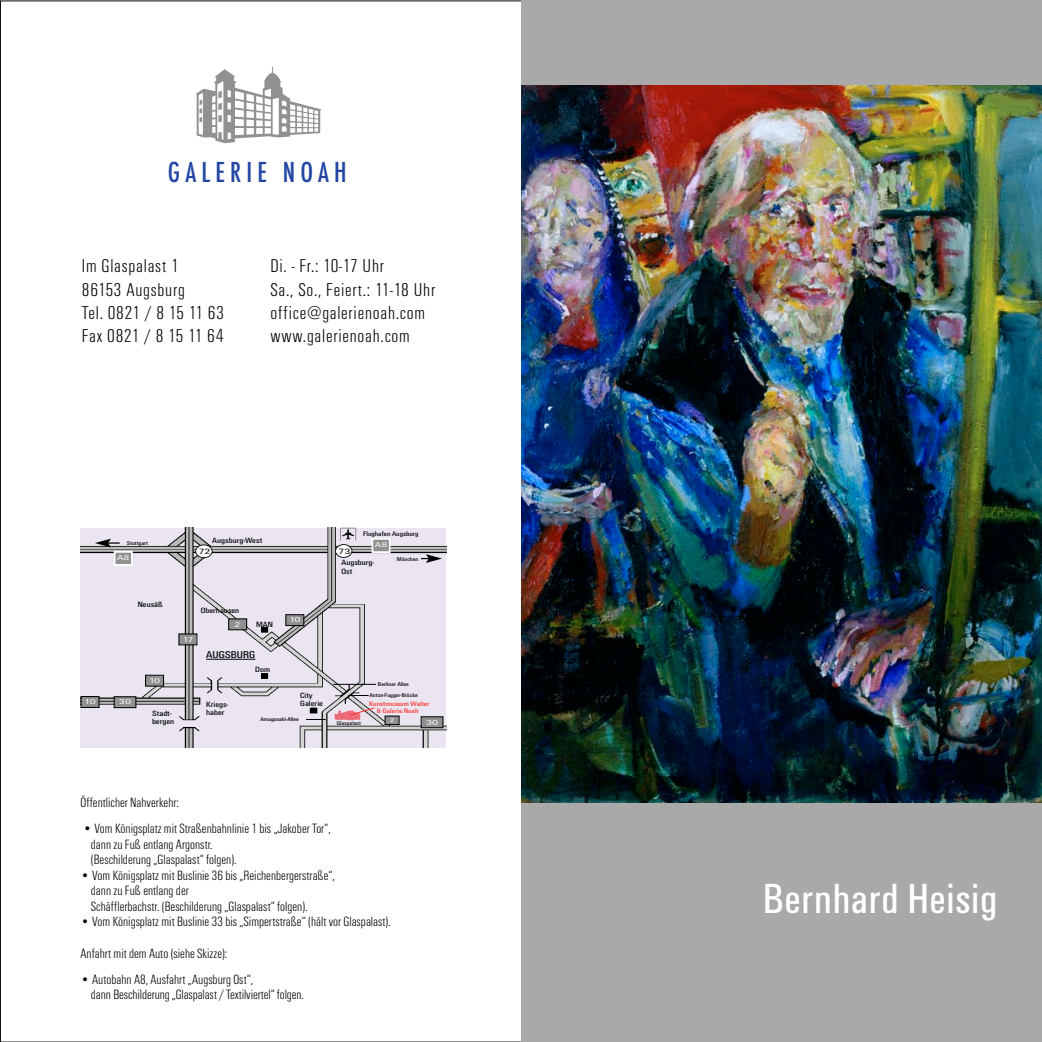
<style>
.page{position:relative;width:1042px;height:1042px;background:#fff}
.page>*{position:absolute;margin:0;border:0;box-sizing:border-box;transform-origin:0 0}
.t1{font:condensed 43.75px "Unitus T";letter-spacing:.015em;color:#fff}
.t2{font:500 condensed 30.1px "Futura T";letter-spacing:.17em;color:#2347a3}
.t3{font:300 condensed 19.25px/23.1px "Unitus T";letter-spacing:.04em;color:#000}
.t4{font:300 condensed 14px/15.6px "Unitus T";color:#000}
.t5{font:condensed 10.15px "Unitus T";color:#000;scale:1.26 1}
.t6{font:condensed 7.88px/7.9px "Unitus T";color:#000;scale:1.26 1}
.t7{font:7.88px "Unitus T";color:#000;scale:1.26 1}
.t8{font:7.35px "Unitus T";letter-spacing:-.05em;color:#fff;scale:1.33 1}
.t9{font:7.17px "Unitus T";color:#fff;scale:1.34 1}
.t10{font:condensed 6.83px/6.8px "Unitus T";color:#ff3025;text-align:center;scale:1.26 1}
.t11{font:condensed 6.83px "Unitus T";color:#000;scale:1.26 1}
.t12{font:5.77px "Unitus T";color:#fff;scale:1.33 1}
.t13{font:condensed 5.6px "Unitus T";color:#000;scale:1.26 1}
</style>
<div class="page">
<img style="left:521px;top:85px;width:521px;height:718px">
<div style="left:521px;top:803px;width:521px;height:239px;background:#a9a9a9"></div>
<div style="left:521px;top:0;width:521px;height:85px;background:#a9a9a9"></div>
<img style="left:81px;top:528px;width:365px;height:220px">
<svg style="left:95px;top:539px;width:25px;height:8px"></svg>
<svg style="left:421px;top:554px;width:21px;height:9px"></svg>
<svg style="left:306px;top:719px;width:20px;height:1px"></svg>
<svg style="left:348px;top:695px;width:21px;height:1px"></svg>
<hr style="left:333px;top:684px;width:43px;height:1px;background:#000">
<div style="left:335px;top:544px;width:17px;height:13px;background:#fff;border-radius:50%"></div>
<div style="left:335px;top:544px;width:17px;height:14px;border:2px solid #000;border-radius:50%"></div>
<div style="left:196px;top:545px;width:16px;height:13px;background:#fff;border-radius:50%"></div>
<div style="left:195px;top:544px;width:18px;height:14px;border:2px solid #000;border-radius:50%"></div>
<div style="left:115px;top:553px;width:16px;height:11px;background:#919191"></div>
<div style="left:114px;top:551px;width:19px;height:15px;border:2px solid #fff"></div>
<div style="left:179px;top:634px;width:17px;height:10px;background:#919191"></div>
<div style="left:229px;top:619px;width:17px;height:10px;background:#919191"></div>
<div style="left:228px;top:618px;width:19px;height:12px;border:1px solid #000"></div>
<div style="left:385px;top:716px;width:14px;height:8px;background:#919191"></div>
<div style="left:385px;top:715px;width:14px;height:10px;border:1px solid #000"></div>
<div style="left:146px;top:676px;width:17px;height:9px;background:#919191"></div>
<div style="left:145px;top:675px;width:19px;height:12px;border:1px solid #000"></div>
<div style="left:286px;top:615px;width:17px;height:10px;background:#919191"></div>
<div style="left:285px;top:614px;width:19px;height:12px;border:1px solid #000"></div>
<div style="left:82px;top:697px;width:16px;height:10px;background:#919191"></div>
<div style="left:80px;top:696px;width:20px;height:12px;border:1px solid #000"></div>
<div style="left:115px;top:697px;width:20px;height:10px;background:#919191"></div>
<div style="left:114px;top:696px;width:22px;height:12px;border:1px solid #000"></div>
<div style="left:422px;top:717px;width:20px;height:10px;background:#919191"></div>
<div style="left:421px;top:716px;width:22px;height:12px;border:1px solid #000"></div>
<div style="left:373px;top:540px;width:16px;height:11px;background:#919191"></div>
<div style="left:371px;top:538px;width:19px;height:15px;border:2px solid #fff"></div>
<svg style="left:349px;top:707px;width:26px;height:9px"></svg>
<hr style="left:212px;top:659px;width:37px;height:1px;background:#000">
<svg style="left:196px;top:67px;width:125px;height:76px"></svg>
<h2 class="t2" style="left:168px;top:160px;width:180px">GALERIE NOAH</h2>
<h3 class="t3" style="left:82px;top:256px;width:144px">Im Glaspalast 1<br>86153 Augsburg<br>Tel. 0821 / 8 15 11 63<br>Fax 0821 / 8 15 11 64</h3>
<h3 class="t3" style="left:270px;top:256px;width:166px">Di. - Fr.: 10-17 Uhr<br>Sa., So., Feiert.: 11-18 Uhr office@galerienoah.com www.galerienoah.com</h3>
<p class="t13" style="left:127px;top:541px;width:18px">Stuttgart</p>
<p class="t9" style="left:117px;top:555px;width:11px">A8</p>
<p class="t11" style="left:363px;top:531px;width:46px">Flughafen Augsburg</p>
<p class="t13" style="left:397px;top:556px;width:19px">München</p>
<p class="t6" style="left:212px;top:537px;width:41px">Augsburg-West</p>
<p class="t9" style="left:375px;top:542px;width:11px">A8</p>
<p class="t7" style="left:198px;top:548px;width:11px">72</p>
<p class="t7" style="left:338px;top:548px;width:11px">73</p>
<p class="t6" style="left:341px;top:558px;width:28px;line-height:9.1px">Augsburg-<br>Ost</p>
<p class="t6" style="left:138px;top:601px;width:21px">Neusäß</p>
<p class="t6" style="left:201px;top:607px;width:32px">Oberhausen</p>
<p class="t8" style="left:235px;top:621px;width:6px">2</p>
<p class="t6" style="left:256px;top:620px;width:15px">MAN</p>
<p class="t8" style="left:289px;top:617px;width:10px">10</p>
<p class="t8" style="left:182px;top:636px;width:10px">17</p>
<p class="t5" style="left:206px;top:651px;width:40px">AUGSBURG</p>
<p class="t6" style="left:255px;top:666px;width:13px">Dom</p>
<p class="t8" style="left:149px;top:677px;width:10px">10</p>
<p class="t13" style="left:378px;top:682px;width:26px">Berliner Allee</p>
<p class="t8" style="left:84px;top:699px;width:10px">10</p>
<p class="t8" style="left:119px;top:699px;width:11px">30</p>
<p class="t6" style="left:206px;top:701px;width:19px">Kriegs-</p>
<p class="t6" style="left:152px;top:710px;width:17px">Stadt-</p>
<p class="t6" style="left:206px;top:709px;width:16px">haber</p>
<p class="t6" style="left:152px;top:718px;width:19px">bergen</p>
<p class="t6" style="left:300px;top:692px;width:20px">City<br>Galerie</p>
<p class="t13" style="left:260px;top:717px;width:32px">Amagasaki-Allee</p>
<p class="t13" style="left:337px;top:721px;width:21px">Glaspalast</p>
<p class="t13" style="left:369px;top:692px;width:40px">Anton-Fugger-Brücke</p>
<p class="t10" style="left:369px;top:701px;width:49px">Kunstmuseum Walter &amp; Galerie Noah</p>
<p class="t12" style="left:390px;top:718px;width:5px">2</p>
<p class="t8" style="left:426px;top:719px;width:11px">30</p>
<p class="t4" style="left:80px;top:795px;width:100px">Öffentlicher Nahverkehr:</p>
<p class="t4" style="left:91px;top:821px;width:241px;text-indent:-8px">• Vom Königsplatz mit Straßenbahnlinie 1 bis „Jakober Tor“, dann zu Fuß entlang Argonstr.<br>(Beschilderung „Glaspalast“ folgen).</p>
<p class="t4" style="left:91px;top:868px;width:246px;text-indent:-10px">• Vom Königsplatz mit Buslinie 36 bis „Reichenbergerstraße“, dann zu Fuß entlang der<br>Schäfflerbachstr. (Beschilderung „Glaspalast“ folgen).</p>
<p class="t4" style="left:80px;top:915px;width:312px">• Vom Königsplatz mit Buslinie 33 bis „Simpertstraße“ (hält vor Glaspalast).</p>
<p class="t4" style="left:80px;top:946px;width:148px">Anfahrt mit dem Auto (siehe Skizze):</p>
<p class="t4" style="left:91px;top:972px;width:214px;text-indent:-10px">• Autobahn A8, Ausfahrt „Augsburg Ost“,<br>dann Beschilderung „Glaspalast / Textilviertel“ folgen.</p>
<h1 class="t1" style="left:763px;top:881px;width:236px">Bernhard Heisig</h1>
</div>
